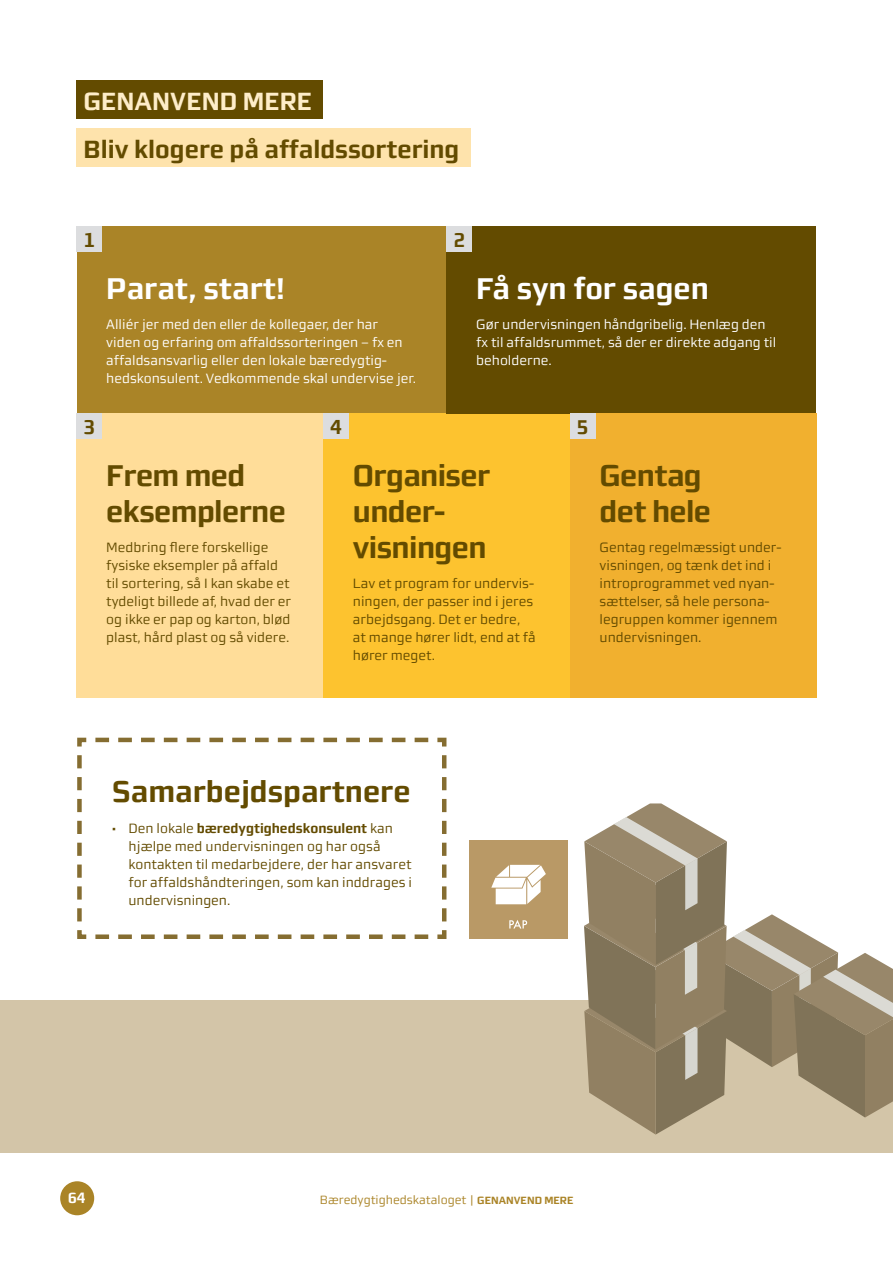
<style>
.page{position:relative;width:893px;height:1263px;background:#fff}
.page>*{position:absolute;margin:0;border:0;box-sizing:border-box;transform-origin:0 0}
.t1{font:700 30px/36px "midtsans";letter-spacing:-.02em;color:#634b00}
.t2{font:700 30px "midtsans";color:#fff}
.t3{font:700 30px "midtsans";color:#634b00}
.t4{font:700 24.9px "midtsans";color:#634b00}
.t5{font:700 24.9px "midtsans";color:#feedc9}
.t6{font:700 20.25px "midtsans";color:#634b00}
.t7{font:700 15px "midtsans";color:#fff}
.t8{font:13.5px/18px "midtsans";color:#634b00}
.t9{font:13.5px/18px "midtsans";color:#fff}
.t10{font:12px "midtsans";color:#aa8427}
.s1{font-weight:700}
.s2{font-weight:700;font-size:10.5px}
</style>
<div class="page">
<div style="left:60px;top:1181px;width:34px;height:34px;background:#aa8427;border-radius:50%"></div>
<hr style="left:892px;top:0;width:1px;height:1152px;background:#fee3ac">
<div style="left:77px;top:226px;width:369px;height:187px;background:#aa8427"></div>
<div style="left:77px;top:226px;width:25px;height:26px;background:#dcdddf"></div>
<div style="left:77px;top:413px;width:246px;height:285px;background:#fd9"></div>
<div style="left:77px;top:413px;width:25px;height:26px;background:#dcdddf"></div>
<div style="left:77px;top:81px;width:246px;height:38px;background:#634b00"></div>
<div style="left:323px;top:413px;width:247px;height:285px;background:#fdc32f"></div>
<div style="left:323px;top:413px;width:26px;height:26px;background:#dcdddf"></div>
<div style="left:446px;top:226px;width:370px;height:187px;background:#634b00"></div>
<div style="left:446px;top:226px;width:26px;height:26px;background:#dcdddf"></div>
<div style="left:570px;top:413px;width:246px;height:285px;background:#f1b02f"></div>
<div style="left:570px;top:413px;width:25px;height:26px;background:#dcdddf"></div>
<div style="left:77px;top:129px;width:394px;height:38px;background:#fee3ac"></div>
<div style="left:0;top:1000px;width:893px;height:152px;background:#d3c5a8"></div>
<div style="left:469px;top:840px;width:98px;height:99px;background:#b99966"></div>
<svg style="left:509px;top:920px;width:18px;height:8px"></svg>
<svg style="left:491px;top:865px;width:55px;height:39px"></svg>
<svg style="left:584px;top:803px;width:309px;height:331px"></svg>
<svg style="left:77px;top:737px;width:370px;height:202px"></svg>
<h2 class="t5" style="left:84px;top:87px;width:230px">GENANVEND MERE</h2>
<h2 class="t4" style="left:84px;top:135px;width:377px">Bliv klogere på affaldssortering</h2>
<h3 class="t6" style="left:83px;top:228px;width:13px">1</h3>
<h1 class="t2" style="left:106px;top:271px;width:180px">Parat, start!</h1>
<p class="t9" style="left:106px;top:316px;width:311px">Alliér jer med den eller de kollegaer, der har<br>viden og erfaring om affaldssorteringen – fx en affaldsansvarlig eller den lokale bæredygtig&shy;hedskonsulent. Vedkommende skal undervise jer.</p>
<h3 class="t6" style="left:453px;top:228px;width:13px">2</h3>
<h1 class="t2" style="left:476px;top:271px;width:234px">Få syn for sagen</h1>
<p class="t9" style="left:476px;top:316px;width:302px">Gør undervisningen håndgribelig. Henlæg den fx til affaldsrummet, så der er direkte adgang til beholderne.</p>
<h3 class="t6" style="left:83px;top:415px;width:13px">3</h3>
<h1 class="t1" style="left:106px;top:457px;width:181px">Frem med eksemplerne</h1>
<p class="t8" style="left:106px;top:539px;width:186px">Medbring flere forskellige fysiske eksempler på affald til sortering, så I kan skabe et tydeligt billede af, hvad der er og ikke er pap og karton, blød plast, hård plast og så videre.</p>
<h3 class="t6" style="left:330px;top:415px;width:13px">4</h3>
<h1 class="t1" style="left:353px;top:457px;width:139px">Organiser under&shy;visningen</h1>
<p class="t8" style="left:353px;top:575px;width:184px">Lav et program for undervis&shy;ningen, der passer ind i jeres arbejdsgang. Det er bedre, at mange hører lidt, end at få hører meget.</p>
<h3 class="t6" style="left:577px;top:415px;width:13px">5</h3>
<h1 class="t1" style="left:600px;top:457px;width:113px">Gentag det hele</h1>
<p class="t8" style="left:600px;top:539px;width:183px">Gentag regelmæssigt under&shy;visningen, og tænk det ind i introprogrammet ved nyan&shy;sættelser, så hele persona&shy;legruppen kommer igennem undervisningen.</p>
<h1 class="t3" style="left:111px;top:774px;width:301px">Samarbejdspartnere</h1>
<p class="t8" style="left:128px;top:819px;width:285px;text-indent:-17px">• Den lokale <span class="s1">bæredygtighedskonsulent</span> kan hjælpe med undervisningen og har også kontakten til medarbejdere, der har ansvaret for affaldshåndteringen, som kan inddrages i undervisningen.</p>
<p class="t7" style="left:68px;top:1189px;width:19px">64</p>
<p class="t10" style="left:320px;top:1193px;width:255px">Bæredygtighedskataloget | <span class="s2">GENANVEND MERE</span></p>
</div>
